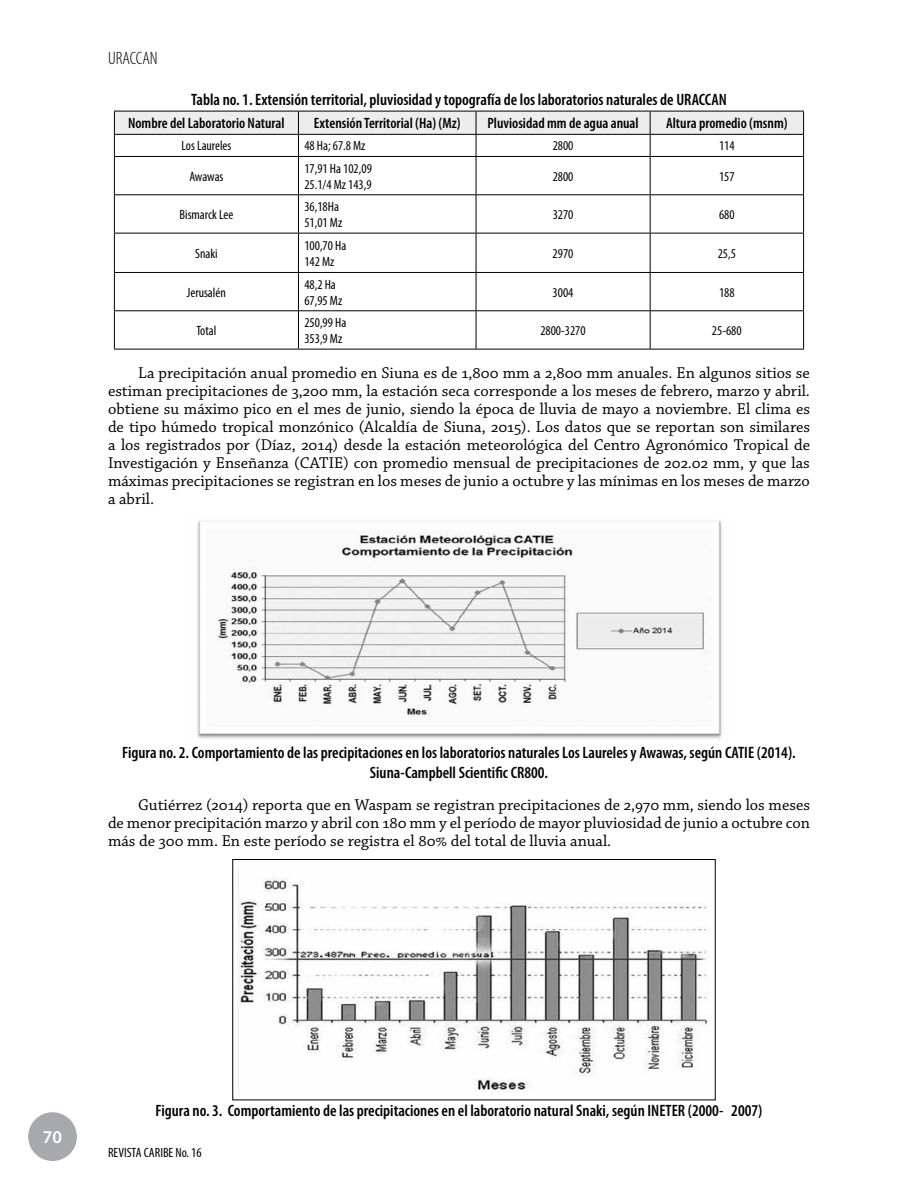
<style>
.page{position:relative;width:918px;height:1188px;background:#fff}
.page>*{position:absolute;margin:0;border:0;box-sizing:border-box;transform-origin:0 0}
.t1{font:300 condensed 18px "Myriad Pro";color:#000}
.t2{font:600 18px "Myriad Pro";color:#fff}
.t3{font:16.5px/18px "Chaparral Pro";color:#000;text-align:justify}
.t4{font:600 condensed 16.5px/19.8px "Myriad Pro";color:#000;text-align:center}
.t5{font:600 condensed 15px "Myriad Pro";color:#000}
.t6{font:condensed 13.5px/16.2px "Myriad Pro";color:#000}
</style>
<div class="page">
<div style="left:28px;top:1112px;width:49px;height:49px;background:#a7a9ac;border-radius:50%"></div>
<svg style="left:114px;top:111px;width:690px;height:45px"></svg>
<hr style="left:114px;top:156px;width:184px;height:1px;background:#000">
<hr style="left:114px;top:157px;width:1px;height:37px;background:#000">
<hr style="left:298px;top:156px;width:178px;height:1px;background:#000">
<hr style="left:298px;top:157px;width:1px;height:37px;background:#000">
<hr style="left:476px;top:156px;width:174px;height:1px;background:#000">
<hr style="left:476px;top:157px;width:1px;height:37px;background:#000">
<hr style="left:650px;top:156px;width:154px;height:1px;background:#000">
<hr style="left:650px;top:157px;width:1px;height:37px;background:#000">
<hr style="left:803px;top:157px;width:1px;height:37px;background:#000">
<hr style="left:114px;top:194px;width:184px;height:1px;background:#000">
<hr style="left:114px;top:195px;width:1px;height:38px;background:#000">
<hr style="left:298px;top:194px;width:178px;height:1px;background:#000">
<hr style="left:298px;top:195px;width:1px;height:38px;background:#000">
<hr style="left:476px;top:194px;width:174px;height:1px;background:#000">
<hr style="left:476px;top:195px;width:1px;height:38px;background:#000">
<hr style="left:650px;top:194px;width:154px;height:1px;background:#000">
<hr style="left:650px;top:195px;width:1px;height:38px;background:#000">
<hr style="left:803px;top:195px;width:1px;height:38px;background:#000">
<hr style="left:114px;top:233px;width:184px;height:1px;background:#000">
<hr style="left:114px;top:233px;width:1px;height:39px;background:#000">
<hr style="left:298px;top:233px;width:178px;height:1px;background:#000">
<hr style="left:298px;top:233px;width:1px;height:39px;background:#000">
<hr style="left:476px;top:233px;width:174px;height:1px;background:#000">
<hr style="left:476px;top:233px;width:1px;height:39px;background:#000">
<hr style="left:650px;top:233px;width:154px;height:1px;background:#000">
<hr style="left:650px;top:233px;width:1px;height:39px;background:#000">
<hr style="left:803px;top:233px;width:1px;height:39px;background:#000">
<hr style="left:114px;top:272px;width:184px;height:1px;background:#000">
<hr style="left:114px;top:273px;width:1px;height:37px;background:#000">
<hr style="left:298px;top:272px;width:178px;height:1px;background:#000">
<hr style="left:298px;top:273px;width:1px;height:37px;background:#000">
<hr style="left:476px;top:272px;width:174px;height:1px;background:#000">
<hr style="left:476px;top:273px;width:1px;height:37px;background:#000">
<hr style="left:650px;top:272px;width:154px;height:1px;background:#000">
<hr style="left:650px;top:273px;width:1px;height:37px;background:#000">
<hr style="left:803px;top:273px;width:1px;height:37px;background:#000">
<hr style="left:114px;top:310px;width:184px;height:1px;background:#000">
<hr style="left:114px;top:311px;width:1px;height:38px;background:#000">
<hr style="left:298px;top:310px;width:178px;height:1px;background:#000">
<hr style="left:298px;top:311px;width:1px;height:38px;background:#000">
<hr style="left:476px;top:310px;width:174px;height:1px;background:#000">
<hr style="left:476px;top:311px;width:1px;height:38px;background:#000">
<hr style="left:650px;top:310px;width:154px;height:1px;background:#000">
<hr style="left:650px;top:311px;width:1px;height:38px;background:#000">
<hr style="left:803px;top:311px;width:1px;height:38px;background:#000">
<hr style="left:114px;top:349px;width:184px;height:1px;background:#000">
<hr style="left:298px;top:349px;width:178px;height:1px;background:#000">
<hr style="left:476px;top:349px;width:174px;height:1px;background:#000">
<hr style="left:650px;top:349px;width:154px;height:1px;background:#000">
<img style="left:197px;top:520px;width:525px;height:219px">
<img style="left:238px;top:865px;width:471px;height:228px">
<div style="left:232px;top:859px;width:484px;height:241px;border:1px solid #000"></div>
<p class="t1" style="left:108px;top:48px;width:51px">URACCAN</p>
<p class="t4" style="left:191px;top:90px;width:537px">Tabla no. 1. Extensión territorial, pluviosidad y topografía de los laboratorios naturales de URACCAN</p>
<p class="t5" style="left:128px;top:115px;width:158px">Nombre del Laboratorio Natural</p>
<p class="t5" style="left:314px;top:115px;width:148px">Extensión Territorial (Ha) (Mz)</p>
<p class="t5" style="left:487px;top:115px;width:153px">Pluviosidad mm de agua anual</p>
<p class="t5" style="left:666px;top:115px;width:123px">Altura promedio (msnm)</p>
<p class="t6" style="left:181px;top:138px;width:51px">Los Laureles</p>
<p class="t6" style="left:304px;top:138px;width:63px">48 Ha; 67.8 Mz</p>
<p class="t6" style="left:553px;top:138px;width:22px">2800</p>
<p class="t6" style="left:719px;top:138px;width:17px">114</p>
<p class="t6" style="left:189px;top:168px;width:36px">Awawas</p>
<p class="t6" style="left:304px;top:160px;width:69px">17,91 Ha 102,09<br>25.1/4 Mz 143,9</p>
<p class="t6" style="left:553px;top:168px;width:22px">2800</p>
<p class="t6" style="left:719px;top:168px;width:17px">157</p>
<p class="t6" style="left:180px;top:206px;width:55px">Bismarck Lee</p>
<p class="t6" style="left:304px;top:198px;width:39px">36,18Ha<br>51,01 Mz</p>
<p class="t6" style="left:553px;top:206px;width:22px">3270</p>
<p class="t6" style="left:719px;top:206px;width:17px">680</p>
<p class="t6" style="left:195px;top:245px;width:24px">Snaki</p>
<p class="t6" style="left:304px;top:237px;width:43px">100,70 Ha<br>142 Mz</p>
<p class="t6" style="left:553px;top:245px;width:22px">2970</p>
<p class="t6" style="left:718px;top:245px;width:20px">25,5</p>
<p class="t6" style="left:187px;top:284px;width:40px">Jerusalén</p>
<p class="t6" style="left:304px;top:276px;width:39px">48,2 Ha<br>67,95 Mz</p>
<p class="t6" style="left:553px;top:284px;width:22px">3004</p>
<p class="t6" style="left:719px;top:284px;width:17px">188</p>
<p class="t6" style="left:196px;top:322px;width:22px">Total</p>
<p class="t6" style="left:304px;top:314px;width:43px">250,99 Ha<br>353,9 Mz</p>
<p class="t6" style="left:540px;top:322px;width:47px">2800-3270</p>
<p class="t6" style="left:712px;top:322px;width:31px">25-680</p>
<p class="t3" style="left:108px;top:364px;width:704px;text-indent:30px">La precipitación anual promedio en Siuna es de 1,800 mm a 2,800 mm anuales. En algunos sitios se estiman precipitaciones de 3,200 mm, la estación seca corresponde a los meses de febrero, marzo y abril. obtiene su máximo pico en el mes de junio, siendo la época de lluvia de mayo a noviembre. El clima es de tipo húmedo tropical monzónico (Alcaldía de Siuna, 2015). Los datos que se reportan son similares a los registrados por (Díaz, 2014) desde la estación meteorológica del Centro Agronómico Tropical de Investigación y Enseñanza (CATIE) con promedio mensual de precipitaciones de 202.02 mm, y que las máximas precipitaciones se registran en los meses de junio a octubre y las mínimas en los meses de marzo a abril.</p>
<p class="t4" style="left:122px;top:743px;width:675px">Figura no. 2. Comportamiento de las precipitaciones en los laboratorios naturales Los Laureles y Awawas, según CATIE (2014).<br>Siuna-Campbell Scientific CR800.</p>
<p class="t3" style="left:108px;top:796px;width:703px;text-indent:30px">Gutiérrez (2014) reporta que en Waspam se registran precipitaciones de 2,970 mm, siendo los meses de menor precipitación marzo y abril con 180 mm y el período de mayor pluviosidad de junio a octubre con más de 300 mm. En este período se registra el 80% del total de lluvia anual.</p>
<p class="t2" style="left:43px;top:1126px;width:21px">70</p>
<p class="t4" style="left:156px;top:1101px;width:608px">Figura no. 3. Comportamiento de las precipitaciones en el laboratorio natural Snaki, según INETER (2000- 2007)</p>
<p class="t6" style="left:108px;top:1144px;width:95px">REVISTA CARIBE No. 16</p>
</div>
